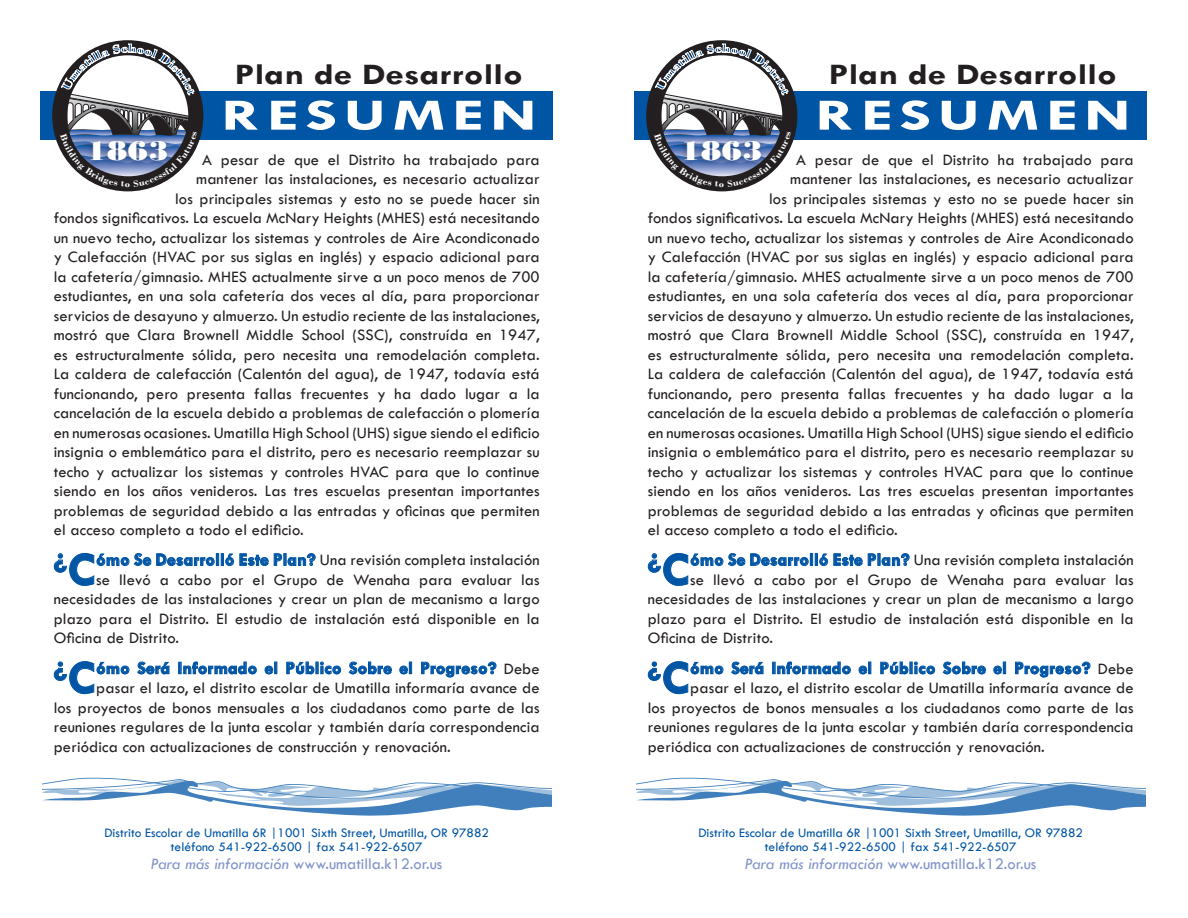
<style>
.page{position:relative;width:1188px;height:918px;background:#fff}
.page>*{position:absolute;margin:0;border:0;box-sizing:border-box;transform-origin:0 0}
.t1{font:700 45px "Tw Cen";letter-spacing:.09em;color:#fff;scale:1.5 1}
.t2{font:700 30px "Tw Cen";color:#231f20;scale:1.25 1}
.t3{font:28.35px "Bodoni MT Black";color:#fff;scale:1.11 1}
.t4{font:700 28.2px "Tw Cen";color:#0155a5}
.t5{font:700 18px "Tw Cen";letter-spacing:.01em;color:#0155a5}
.t6{font:16.5px/19.5px "Tw Cen";letter-spacing:.01em;color:#231f20;text-align:justify}
.t7{font:16.5px "Tw Cen";color:#8193c9}
.t8{font:13.5px "Tw Cen";color:#0155a5}
.s1{font-size:48.45px}
.s2{font-weight:700;font-size:18px;color:#0155a5}
.s3{font-weight:400;font-size:16.5px;color:#231f20}
.s4{font-style:italic}
</style>
<div class="page">
<div style="left:40px;top:92px;width:513px;height:48px;background:#0155a5"></div>
<div style="left:634px;top:92px;width:513px;height:48px;background:#0155a5"></div>
<svg style="left:54px;top:553px;width:262px;height:33px"></svg>
<svg style="left:54px;top:661px;width:76px;height:33px"></svg>
<svg style="left:137px;top:661px;width:33px;height:14px"></svg>
<div style="left:178px;top:662px;width:4px;height:12px;border:1px solid #0155a5"></div>
<svg style="left:183px;top:661px;width:74px;height:14px"></svg>
<svg style="left:264px;top:662px;width:13px;height:13px"></svg>
<svg style="left:286px;top:661px;width:55px;height:14px"></svg>
<svg style="left:348px;top:661px;width:44px;height:14px"></svg>
<svg style="left:399px;top:662px;width:13px;height:13px"></svg>
<svg style="left:421px;top:661px;width:76px;height:17px"></svg>
<svg style="left:648px;top:553px;width:262px;height:33px"></svg>
<svg style="left:648px;top:661px;width:76px;height:33px"></svg>
<svg style="left:731px;top:661px;width:33px;height:14px"></svg>
<div style="left:772px;top:662px;width:4px;height:12px;border:1px solid #0155a5"></div>
<svg style="left:777px;top:661px;width:74px;height:14px"></svg>
<svg style="left:858px;top:662px;width:13px;height:13px"></svg>
<svg style="left:880px;top:661px;width:55px;height:14px"></svg>
<svg style="left:942px;top:661px;width:44px;height:14px"></svg>
<svg style="left:993px;top:662px;width:13px;height:13px"></svg>
<svg style="left:1015px;top:661px;width:76px;height:17px"></svg>
<svg style="left:42px;top:778px;width:509px;height:38px"></svg>
<svg style="left:636px;top:778px;width:509px;height:38px"></svg>
<svg style="left:52px;top:40px;width:151px;height:151px"></svg>
<svg style="left:646px;top:40px;width:151px;height:151px"></svg>
<p class="t2" style="left:235px;top:57px;width:232px">Plan de Desarrollo</p>
<p class="t2" style="left:829px;top:57px;width:232px">Plan de Desarrollo</p>
<p class="t1" style="left:221px;top:88px;width:212px">RESUMEN</p>
<p class="t1" style="left:815px;top:88px;width:212px">RESUMEN</p>
<p class="t3" style="left:86px;top:134px;width:76px">1863</p>
<p class="t3" style="left:680px;top:134px;width:76px">1863</p>
<p class="t6" style="left:202px;top:150px;width:339px">A pesar de que el Distrito ha trabajado para</p>
<p class="t6" style="left:196px;top:169px;width:345px">mantener las instalaciones, es necesario actualizar</p>
<p class="t6" style="left:175px;top:189px;width:366px">los principales sistemas y esto no se puede hacer sin</p>
<p class="t6" style="left:54px;top:208px;width:488px">fondos significativos. La escuela McNary Heights (MHES) está necesitando</p>
<p class="t6" style="left:54px;top:228px;width:488px">un nuevo techo, actualizar los sistemas y controles de Aire Acondiconado</p>
<p class="t6" style="left:54px;top:247px;width:488px">y Calefacción (HVAC por sus siglas en inglés) y espacio adicional para</p>
<p class="t6" style="left:54px;top:267px;width:488px">la cafetería/gimnasio. MHES actualmente sirve a un poco menos de 700</p>
<p class="t6" style="left:54px;top:286px;width:488px">estudiantes, en una sola cafetería dos veces al día, para proporcionar</p>
<p class="t6" style="left:54px;top:306px;width:488px">servicios de desayuno y almuerzo. Un estudio reciente de las instalaciones,</p>
<p class="t6" style="left:54px;top:325px;width:488px">mostró que Clara Brownell Middle School (SSC), construída en 1947,</p>
<p class="t6" style="left:54px;top:345px;width:488px">es estructuralmente sólida, pero necesita una remodelación completa.</p>
<p class="t6" style="left:54px;top:364px;width:488px">La caldera de calefacción (Calentón del agua), de 1947, todavía está</p>
<p class="t6" style="left:54px;top:384px;width:488px">funcionando, pero presenta fallas frecuentes y ha dado lugar a la</p>
<p class="t6" style="left:54px;top:403px;width:488px">cancelación de la escuela debido a problemas de calefacción o plomería</p>
<p class="t6" style="left:54px;top:423px;width:487px">en numerosas ocasiones. Umatilla High School (UHS) sigue siendo el edificio</p>
<p class="t6" style="left:54px;top:442px;width:488px">insignia o emblemático para el distrito, pero es necesario reemplazar su</p>
<p class="t6" style="left:54px;top:462px;width:488px">techo y actualizar los sistemas y controles HVAC para que lo continue</p>
<p class="t6" style="left:54px;top:481px;width:488px">siendo en los años venideros. Las tres escuelas presentan importantes</p>
<p class="t6" style="left:54px;top:501px;width:488px">problemas de seguridad debido a las entradas y oficinas que permiten</p>
<p class="t6" style="left:54px;top:520px;width:252px">el acceso completo a todo el edificio.</p>
<p class="t4" style="left:54px;top:543px;width:43px">¿<span class="s1">C</span></p>
<p class="t6" style="left:96px;top:550px;width:445px"><span class="s2">ómo Se Desarrolló Este Plan?</span> Una revisión completa instalación</p>
<p class="t6" style="left:796px;top:150px;width:339px">A pesar de que el Distrito ha trabajado para</p>
<p class="t6" style="left:790px;top:169px;width:345px">mantener las instalaciones, es necesario actualizar</p>
<p class="t6" style="left:769px;top:189px;width:366px">los principales sistemas y esto no se puede hacer sin</p>
<p class="t6" style="left:648px;top:208px;width:488px">fondos significativos. La escuela McNary Heights (MHES) está necesitando</p>
<p class="t6" style="left:648px;top:228px;width:488px">un nuevo techo, actualizar los sistemas y controles de Aire Acondiconado</p>
<p class="t6" style="left:648px;top:247px;width:488px">y Calefacción (HVAC por sus siglas en inglés) y espacio adicional para</p>
<p class="t6" style="left:648px;top:267px;width:488px">la cafetería/gimnasio. MHES actualmente sirve a un poco menos de 700</p>
<p class="t6" style="left:648px;top:286px;width:488px">estudiantes, en una sola cafetería dos veces al día, para proporcionar</p>
<p class="t6" style="left:648px;top:306px;width:488px">servicios de desayuno y almuerzo. Un estudio reciente de las instalaciones,</p>
<p class="t6" style="left:648px;top:325px;width:488px">mostró que Clara Brownell Middle School (SSC), construída en 1947,</p>
<p class="t6" style="left:648px;top:345px;width:488px">es estructuralmente sólida, pero necesita una remodelación completa.</p>
<p class="t6" style="left:648px;top:364px;width:488px">La caldera de calefacción (Calentón del agua), de 1947, todavía está</p>
<p class="t6" style="left:648px;top:384px;width:488px">funcionando, pero presenta fallas frecuentes y ha dado lugar a la</p>
<p class="t6" style="left:648px;top:403px;width:488px">cancelación de la escuela debido a problemas de calefacción o plomería</p>
<p class="t6" style="left:648px;top:423px;width:487px">en numerosas ocasiones. Umatilla High School (UHS) sigue siendo el edificio</p>
<p class="t6" style="left:648px;top:442px;width:488px">insignia o emblemático para el distrito, pero es necesario reemplazar su</p>
<p class="t6" style="left:648px;top:462px;width:488px">techo y actualizar los sistemas y controles HVAC para que lo continue</p>
<p class="t6" style="left:648px;top:481px;width:488px">siendo en los años venideros. Las tres escuelas presentan importantes</p>
<p class="t6" style="left:648px;top:501px;width:488px">problemas de seguridad debido a las entradas y oficinas que permiten</p>
<p class="t6" style="left:648px;top:520px;width:252px">el acceso completo a todo el edificio.</p>
<p class="t4" style="left:648px;top:543px;width:43px">¿<span class="s1">C</span></p>
<p class="t6" style="left:690px;top:550px;width:445px"><span class="s2">ómo Se Desarrolló Este Plan?</span> Una revisión completa instalación</p>
<p class="t6" style="left:96px;top:570px;width:445px">se llevó a cabo por el Grupo de Wenaha para evaluar las</p>
<p class="t6" style="left:54px;top:589px;width:488px">necesidades de las instalaciones y crear un plan de mecanismo a largo</p>
<p class="t6" style="left:54px;top:609px;width:488px">plazo para el Distrito. El estudio de instalación está disponible en la</p>
<p class="t6" style="left:54px;top:628px;width:127px">Oficina de Distrito.</p>
<p class="t4" style="left:54px;top:651px;width:43px">¿<span class="s1">C</span></p>
<p class="t5" style="left:96px;top:657px;width:445px">ómo Será Informado el Público Sobre el Progreso? <span class="s3">Debe</span></p>
<p class="t6" style="left:690px;top:570px;width:445px">se llevó a cabo por el Grupo de Wenaha para evaluar las</p>
<p class="t6" style="left:648px;top:589px;width:488px">necesidades de las instalaciones y crear un plan de mecanismo a largo</p>
<p class="t6" style="left:648px;top:609px;width:488px">plazo para el Distrito. El estudio de instalación está disponible en la</p>
<p class="t6" style="left:648px;top:628px;width:127px">Oficina de Distrito.</p>
<p class="t4" style="left:648px;top:651px;width:43px">¿<span class="s1">C</span></p>
<p class="t5" style="left:690px;top:657px;width:445px">ómo Será Informado el Público Sobre el Progreso? <span class="s3">Debe</span></p>
<p class="t6" style="left:54px;top:678px;width:488px;text-indent:42px">pasar el lazo, el distrito escolar de Umatilla informaría avance de los proyectos de bonos mensuales a los ciudadanos como parte de las reuniones regulares de la junta escolar y también daría correspondencia periódica con actualizaciones de construcción y renovación.</p>
<p class="t6" style="left:648px;top:678px;width:488px;text-indent:42px">pasar el lazo, el distrito escolar de Umatilla informaría avance de los proyectos de bonos mensuales a los ciudadanos como parte de las reuniones regulares de la junta escolar y también daría correspondencia periódica con actualizaciones de construcción y renovación.</p>
<p class="t8" style="left:104px;top:825px;width:386px">Distrito Escolar de Umatilla 6R |1001 Sixth Street, Umatilla, OR 97882</p>
<p class="t8" style="left:171px;top:839px;width:253px">teléfono 541-922-6500 | fax 541-922-6507</p>
<p class="t7" style="left:151px;top:854px;width:293px"><span class="s4">Para más información</span> www.umatilla.k12.or.us</p>
<p class="t8" style="left:698px;top:825px;width:386px">Distrito Escolar de Umatilla 6R |1001 Sixth Street, Umatilla, OR 97882</p>
<p class="t8" style="left:765px;top:839px;width:253px">teléfono 541-922-6500 | fax 541-922-6507</p>
<p class="t7" style="left:745px;top:854px;width:293px"><span class="s4">Para más información</span> www.umatilla.k12.or.us</p>
</div>
